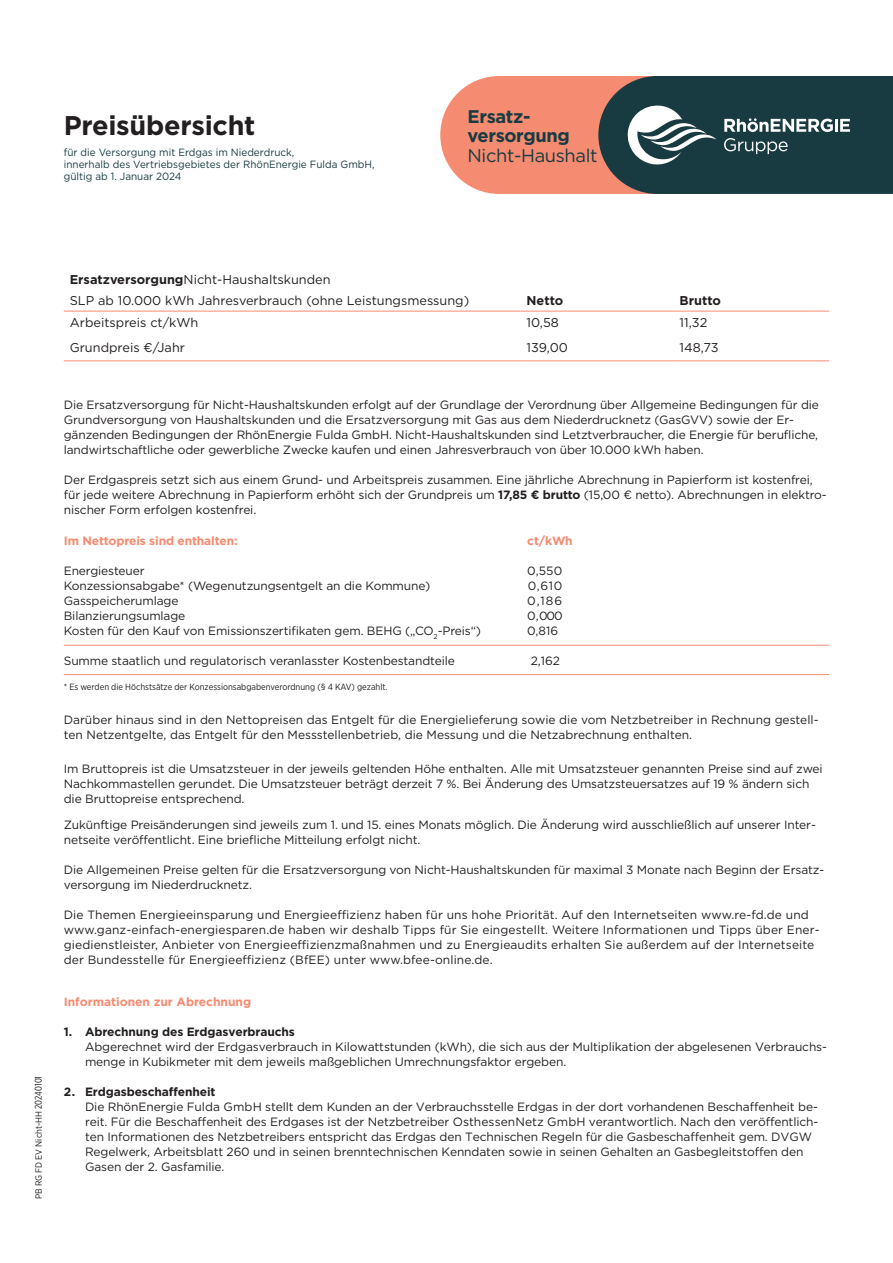
<style>
.page{position:relative;width:893px;height:1263px;background:#fff}
.page>*{position:absolute;margin:0;border:0;box-sizing:border-box;transform-origin:0 0}
.t1{font:700 27px "Gotham";letter-spacing:-.01em;color:#231f20}
.t2{font:700 18.3px "Gotham";letter-spacing:-.02em;color:#183b41}
.t3{font:18.3px "Gotham";letter-spacing:-.02em;color:#183b41}
.t4{font:12.75px/21px "Gotham";color:#231f20}
.t5{font:700 12.75px "Gotham";color:#231f20}
.t6{font:12px/15px "Gotham";letter-spacing:-.01em;color:#231f20}
.t7{font:12px/15px "Gotham";letter-spacing:.01em;color:#231f20}
.t8{font:700 12px "Gotham";letter-spacing:-.01em;color:#f58b71}
.t9{font:700 12px "Gotham";letter-spacing:-.01em;color:#231f20}
.Tabelle{font:10.5px "Gotham";color:#183b41;scale:.95 1}
.t10{font:9px "Gotham Narrow";color:#231f20}
.s1{font-family:"Gotham X Narrow";font-size:9.75px}
.s2{font-weight:700}
</style>
<div class="page">
<svg style="left:440px;top:76px;width:453px;height:118px;background:#786761"></svg>
<hr style="left:64px;top:674px;width:765px;height:1px;background:#f58b71">
<hr style="left:64px;top:645px;width:765px;height:1px;background:#f58b71">
<hr style="left:64px;top:311px;width:456px;height:1px;background:#f58b71">
<hr style="left:520px;top:311px;width:154px;height:1px;background:#f58b71">
<hr style="left:674px;top:311px;width:155px;height:1px;background:#f58b71">
<hr style="left:64px;top:360px;width:456px;height:1px;background:#f58b71">
<hr style="left:520px;top:360px;width:154px;height:1px;background:#f58b71">
<hr style="left:674px;top:360px;width:155px;height:1px;background:#f58b71">
<p class="t1" style="left:64px;top:108px;width:193px">Preisübersicht</p>
<p class="Tabelle" style="left:64px;top:145px;width:244px">für die Versorgung mit Erdgas im Niederdruck,</p>
<p class="Tabelle" style="left:64px;top:157px;width:329px">innerhalb des Vertriebsgebietes der RhönEnergie Fulda GmbH,</p>
<p class="Tabelle" style="left:64px;top:169px;width:126px">gültig ab 1. Januar 2024</p>
<p class="t2" style="left:467px;top:104px;width:65px">Ersatz-</p>
<p class="t2" style="left:467px;top:124px;width:104px">versorgung</p>
<p class="t3" style="left:467px;top:144px;width:132px">Nicht-Haushalt</p>
<p class="t10" style="left:33px;top:1199px;width:125px;rotate:-90deg">PB RG FD EV Nicht-HH <span class="s1">20240101</span></p>
<p class="t4" style="left:70px;top:269px;width:401px"><span class="s2">Ersatzversorgung</span>Nicht-Haushaltskunden<br>SLP ab 10.000 kWh Jahresverbrauch (ohne Leistungsmessung)</p>
<p class="t5" style="left:526px;top:292px;width:38px">Netto</p>
<p class="t5" style="left:680px;top:292px;width:43px">Brutto</p>
<p class="t4" style="left:70px;top:312px;width:130px">Arbeitspreis ct/kWh</p>
<p class="t4" style="left:526px;top:312px;width:34px">10,58</p>
<p class="t4" style="left:680px;top:312px;width:29px">11,32</p>
<p class="t4" style="left:70px;top:337px;width:117px">Grundpreis €/Jahr</p>
<p class="t4" style="left:526px;top:337px;width:43px">139,00</p>
<p class="t4" style="left:680px;top:337px;width:41px">148,73</p>
<p class="t6" style="left:64px;top:397px;width:757px">Die Ersatzversorgung für Nicht-Haushaltskunden erfolgt auf der Grundlage der Verordnung über Allgemeine Bedingungen für die Grundversorgung von Haushaltskunden und die Ersatzversorgung mit Gas aus dem Niederdrucknetz (GasGVV) sowie der Er&shy;gänzenden Bedingungen der RhönEnergie Fulda GmbH. Nicht-Haushaltskunden sind Letztverbraucher, die Energie für berufliche, landwirtschaftliche oder gewerbliche Zwecke kaufen und einen Jahresverbrauch von über 10.000 kWh haben.</p>
<p class="t6" style="left:64px;top:472px;width:764px">Der Erdgaspreis setzt sich aus einem Grund- und Arbeitspreis zusammen. Eine jährliche Abrechnung in Papierform ist kostenfrei, für jede weitere Abrechnung in Papierform erhöht sich der Grundpreis um <span class="s2">17,85 € brutto</span> (15,00 € netto). Abrechnungen in elektro&shy;nischer Form erfolgen kostenfrei.</p>
<p class="t8" style="left:64px;top:532px;width:175px">Im Nettopreis sind enthalten:</p>
<p class="t8" style="left:527px;top:532px;width:47px">ct/kWh</p>
<p class="t6" style="left:64px;top:562px;width:82px">Energiesteuer</p>
<p class="t6" style="left:527px;top:562px;width:37px">0,550</p>
<p class="t6" style="left:64px;top:577px;width:368px">Konzessionsabgabe* (Wegenutzungsentgelt an die Kommune)</p>
<p class="t6" style="left:528px;top:577px;width:36px">0,610</p>
<p class="t6" style="left:64px;top:592px;width:116px">Gasspeicherumlage</p>
<p class="t6" style="left:527px;top:592px;width:37px">0,186</p>
<p class="t6" style="left:64px;top:607px;width:123px">Bilanzierungsumlage</p>
<p class="t6" style="left:527px;top:607px;width:37px">0,000</p>
<p class="t6" style="left:64px;top:622px;width:419px">Kosten für den Kauf von Emissionszertifikaten gem. BEHG („CO<sub>2</sub>-Preis“)</p>
<p class="t6" style="left:527px;top:622px;width:32px">0,816</p>
<p class="t6" style="left:64px;top:652px;width:393px">Summe staatlich und regulatorisch veranlasster Kostenbestandteile</p>
<p class="t6" style="left:531px;top:652px;width:31px">2,162</p>
<p class="t10" style="left:64px;top:682px;width:325px">* Es werden die Höchstsätze der Konzessionsabgabenverordnung (§ 4 KAV) gezahlt.</p>
<p class="t6" style="left:64px;top:712px;width:756px">Darüber hinaus sind in den Nettopreisen das Entgelt für die Energielieferung sowie die vom Netzbetreiber in Rechnung gestell&shy;ten Netzentgelte, das Entgelt für den Messstellenbetrieb, die Messung und die Netzabrechnung enthalten.</p>
<p class="t6" style="left:64px;top:760px;width:760px">Im Bruttopreis ist die Umsatzsteuer in der jeweils geltenden Höhe enthalten. Alle mit Umsatzsteuer genannten Preise sind auf zwei<br>Nachkommastellen gerundet. Die Umsatzsteuer beträgt derzeit 7 %. Bei Änderung des Umsatzsteuersatzes auf 19 % ändern sich die Bruttopreise entsprechend.</p>
<p class="t6" style="left:64px;top:817px;width:754px">Zukünftige Preisänderungen sind jeweils zum 1. und 15. eines Monats möglich. Die Änderung wird ausschließlich auf unserer Inter&shy;netseite veröffentlicht. Eine briefliche Mitteilung erfolgt nicht.</p>
<p class="t6" style="left:64px;top:862px;width:762px">Die Allgemeinen Preise gelten für die Ersatzversorgung von Nicht-Haushaltskunden für maximal 3 Monate nach Beginn der Ersatz&shy;versorgung im Niederdrucknetz.</p>
<p class="t7" style="left:64px;top:907px;width:757px">Die Themen Energieeinsparung und Energieeffizienz haben für uns hohe Priorität. Auf den Internetseiten www.re-fd.de und www.ganz-einfach-energiesparen.de haben wir deshalb Tipps für Sie eingestellt. Weitere Informationen und Tipps über Ener&shy;giedienstleister, Anbieter von Energieeffizienzmaßnahmen und zu Energieaudits erhalten Sie außerdem auf der Internetseite der Bundesstelle für Energieeffizienz (BfEE) unter www.bfee-online.de.</p>
<p class="t8" style="left:64px;top:994px;width:189px">Informationen zur Abrechnung</p>
<p class="t9" style="left:64px;top:1024px;width:233px">1. Abrechnung des Erdgasverbrauchs</p>
<p class="t6" style="left:85px;top:1039px;width:743px">Abgerechnet wird der Erdgasverbrauch in Kilowattstunden (kWh), die sich aus der Multiplikation der abgelesenen Verbrauchs&shy;menge in Kubikmeter mit dem jeweils maßgeblichen Umrechnungsfaktor ergeben.</p>
<p class="t9" style="left:64px;top:1084px;width:153px">2. Erdgasbeschaffenheit</p>
<p class="t6" style="left:85px;top:1099px;width:735px">Die RhönEnergie Fulda GmbH stellt dem Kunden an der Verbrauchsstelle Erdgas in der dort vorhandenen Beschaffenheit be&shy;reit. Für die Beschaffenheit des Erdgases ist der Netzbetreiber OsthessenNetz GmbH verantwortlich. Nach den veröffentlich&shy;ten Informationen des Netzbetreibers entspricht das Erdgas den Technischen Regeln für die Gasbeschaffenheit gem. DVGW Regelwerk, Arbeitsblatt 260 und in seinen brenntechnischen Kenndaten sowie in seinen Gehalten an Gasbegleitstoffen den Gasen der 2. Gasfamilie.</p>
</div>
